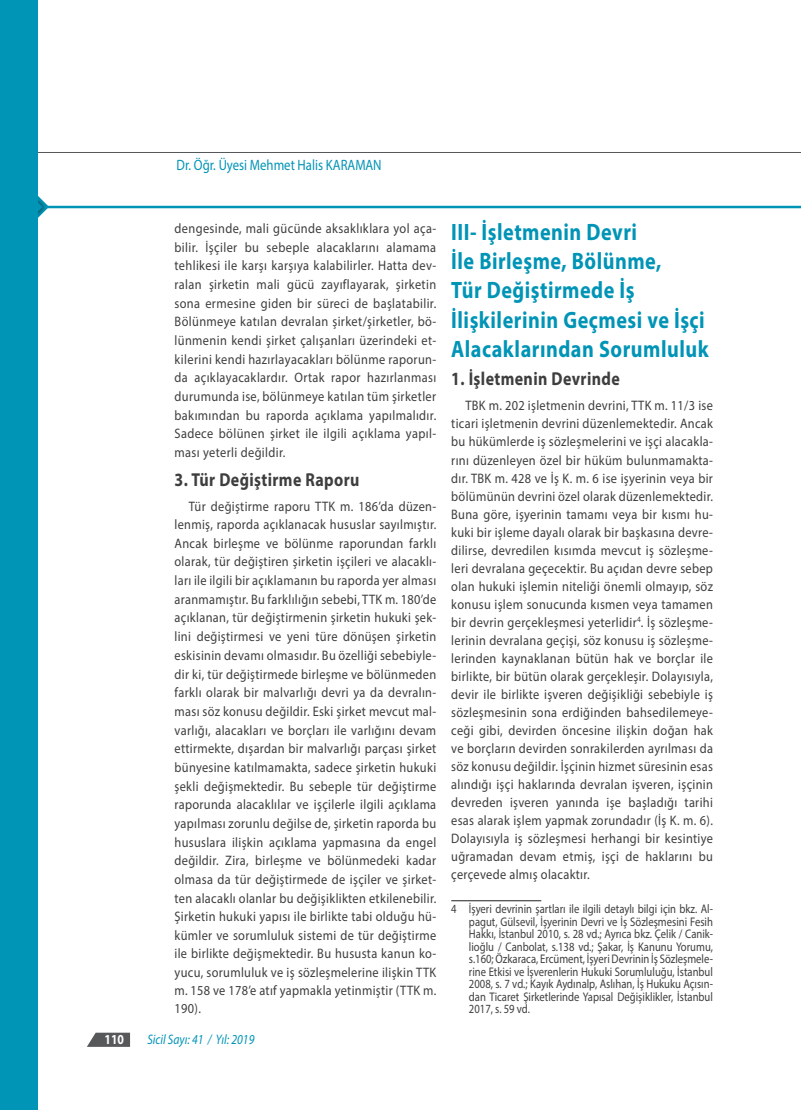
<style>
.page{position:relative;width:801px;height:1110px;background:#fff}
.page>*{position:absolute;margin:0;border:0;box-sizing:border-box;transform-origin:0 0}
.t1{font:700 23.75px/29px "Myriad Pro";letter-spacing:.025em;color:#0094b6;scale:.85 1}
.t2{font:700 18.75px "Myriad Pro";letter-spacing:.025em;color:#3e3e3f;scale:.85 1}
.t3{font:15px "Myriad Pro";color:#0094b6;scale:.85 1}
.t4{font:13.75px/18.6px "Myriad Pro";letter-spacing:.025em;color:#3e3e3f;text-align:justify;scale:.9 1}
.t5{font:italic 13.75px "Myriad Pro";color:#0094b6;scale:.85 1}
.t6{font:700 13.75px "Myriad Pro";color:#fff;scale:.85 1}
.t7{font:12.5px/12.5px "Myriad Pro";color:#3e3e3f;text-align:justify;scale:.85 1}
</style>
<div class="page">
<hr style="left:28px;top:152px;width:773px;height:1px;background:#57585a">
<hr style="left:37px;top:206px;width:764px;height:2px;background:#0094b6">
<svg style="left:37px;top:177px;width:12px;height:59px"></svg>
<div style="left:0;top:0;width:37px;height:1109px;background:#0094b6"></div>
<svg style="left:87px;top:1032px;width:43px;height:14px"></svg>
<hr style="left:451px;top:900px;width:90px;height:1px;background:#231f20">
<p class="t3" style="left:177px;top:156px;width:243px">Dr. Öğr. Üyesi Mehmet Halis KARAMAN</p>
<p class="t4" style="left:175px;top:219px;width:292px">dengesinde, mali gücünde aksaklıklara yol aça&shy;bilir. İşçiler bu sebeple alacaklarını alamama tehlikesi ile karşı karşıya kalabilirler. Hatta dev&shy;ralan şirketin mali gücü zayıflayarak, şirketin sona ermesine giden bir süreci de başlatabilir.<br>Bölünmeye katılan devralan şirket/şirketler, bö&shy;lünmenin kendi şirket çalışanları üzerindeki et&shy;kilerini kendi hazırlayacakları bölünme raporun&shy;da açıklayacaklardır. Ortak rapor hazırlanması durumunda ise, bölünmeye katılan tüm şirketler bakımından bu raporda açıklama yapılmalıdır.<br>Sadece bölünen şirket ile ilgili açıklama yapıl&shy;ması yeterli değildir.</p>
<h2 class="t2" style="left:175px;top:467px;width:219px">3. Tür Değiştirme Raporu</h2>
<p class="t4" style="left:175px;top:496px;width:292px;text-indent:14px">Tür değiştirme raporu TTK m. 186’da düzen&shy;lenmiş, raporda açıklanacak hususlar sayılmıştır.<br>Ancak birleşme ve bölünme raporundan farklı olarak, tür değiştiren şirketin işçileri ve alacaklı&shy;ları ile ilgili bir açıklamanın bu raporda yer alması aranmamıştır. Bu farklılığın sebebi, TTK m. 180’de açıklanan, tür değiştirmenin şirketin hukuki şek&shy;lini değiştirmesi ve yeni türe dönüşen şirketin eskisinin devamı olmasıdır. Bu özelliği sebebiyle&shy;dir ki, tür değiştirmede birleşme ve bölünmeden farklı olarak bir malvarlığı devri ya da devralın&shy;ması söz konusu değildir. Eski şirket mevcut mal&shy;varlığı, alacakları ve borçları ile varlığını devam ettirmekte, dışardan bir malvarlığı parçası şirket bünyesine katılmamakta, sadece şirketin hukuki şekli değişmektedir. Bu sebeple tür değiştirme raporunda alacaklılar ve işçilerle ilgili açıklama yapılması zorunlu değilse de, şirketin raporda bu hususlara ilişkin açıklama yapmasına da engel değildir. Zira, birleşme ve bölünmedeki kadar olmasa da tür değiştirmede de işçiler ve şirket&shy;ten alacaklı olanlar bu değişiklikten etkilenebilir.<br>Şirketin hukuki yapısı ile birlikte tabi olduğu hü&shy;kümler ve sorumluluk sistemi de tür değiştirme ile birlikte değişmektedir. Bu hususta kanun ko&shy;yucu, sorumluluk ve iş sözleşmelerine ilişkin TTK m. 158 ve 178’e atıf yapmakla yetinmiştir (TTK m.<br>190).</p>
<p class="t6" style="left:105px;top:1029px;width:24px">110</p>
<p class="t5" style="left:147px;top:1030px;width:127px">Sicil Sayı: 41 / Yıl: 2019</p>
<h1 class="t1" style="left:451px;top:217px;width:304px">III- İşletmenin Devri<br>İle Birleşme, Bölünme,<br>Tür Değiştirmede İş<br>İlişkilerinin Geçmesi ve İşçi<br>Alacaklarından Sorumluluk</h1>
<h2 class="t2" style="left:451px;top:366px;width:200px">1. İşletmenin Devrinde</h2>
<p class="t4" style="left:451px;top:396px;width:292px;line-height:18px;text-indent:14px">TBK m. 202 işletmenin devrini, TTK m. 11/3 ise ticari işletmenin devrini düzenlemektedir. Ancak bu hükümlerde iş sözleşmelerini ve işçi alacakla&shy;rını düzenleyen özel bir hüküm bulunmamakta&shy;dır. TBK m. 428 ve İş K. m. 6 ise işyerinin veya bir bölümünün devrini özel olarak düzenlemektedir.<br>Buna göre, işyerinin tamamı veya bir kısmı hu&shy;kuki bir işleme dayalı olarak bir başkasına devre&shy;dilirse, devredilen kısımda mevcut iş sözleşme&shy;leri devralana geçecektir. Bu açıdan devre sebep olan hukuki işlemin niteliği önemli olmayıp, söz konusu işlem sonucunda kısmen veya tamamen bir devrin gerçekleşmesi yeterlidir<sup>4</sup>. İş sözleşme&shy;lerinin devralana geçişi, söz konusu iş sözleşme&shy;lerinden kaynaklanan bütün hak ve borçlar ile birlikte, bir bütün olarak gerçekleşir. Dolayısıyla, devir ile birlikte işveren değişikliği sebebiyle iş sözleşmesinin sona erdiğinden bahsedilemeye&shy;ceği gibi, devirden öncesine ilişkin doğan hak ve borçların devirden sonrakilerden ayrılması da söz konusu değildir. İşçinin hizmet süresinin esas alındığı işçi haklarında devralan işveren, işçinin devreden işveren yanında işe başladığı tarihi esas alarak işlem yapmak zorundadır (İş K. m. 6).<br>Dolayısıyla iş sözleşmesi herhangi bir kesintiye uğramadan devam etmiş, işçi de haklarını bu çerçevede almış olacaktır.</p>
<p class="t7" style="left:469px;top:902px;width:289px;text-indent:-18px">4 İşyeri devrinin şartları ile ilgili detaylı bilgi için bkz. Al&shy;pagut, Gülsevil, İşyerinin Devri ve İş Sözleşmesini Fesih Hakkı, İstanbul 2010, s. 28 vd.; Ayrıca bkz. Çelik / Canik&shy;lioğlu / Canbolat, s.138 vd.; Şakar, İş Kanunu Yorumu, s.160; Özkaraca, Ercüment, İşyeri Devrinin İş Sözleşmele&shy;rine Etkisi ve İşverenlerin Hukuki Sorumluluğu, İstanbul 2008, s. 7 vd.; Kayık Aydınalp, Aslıhan, İş Hukuku Açısın&shy;dan Ticaret Şirketlerinde Yapısal Değişiklikler, İstanbul 2017, s. 59 vd.</p>
</div>
